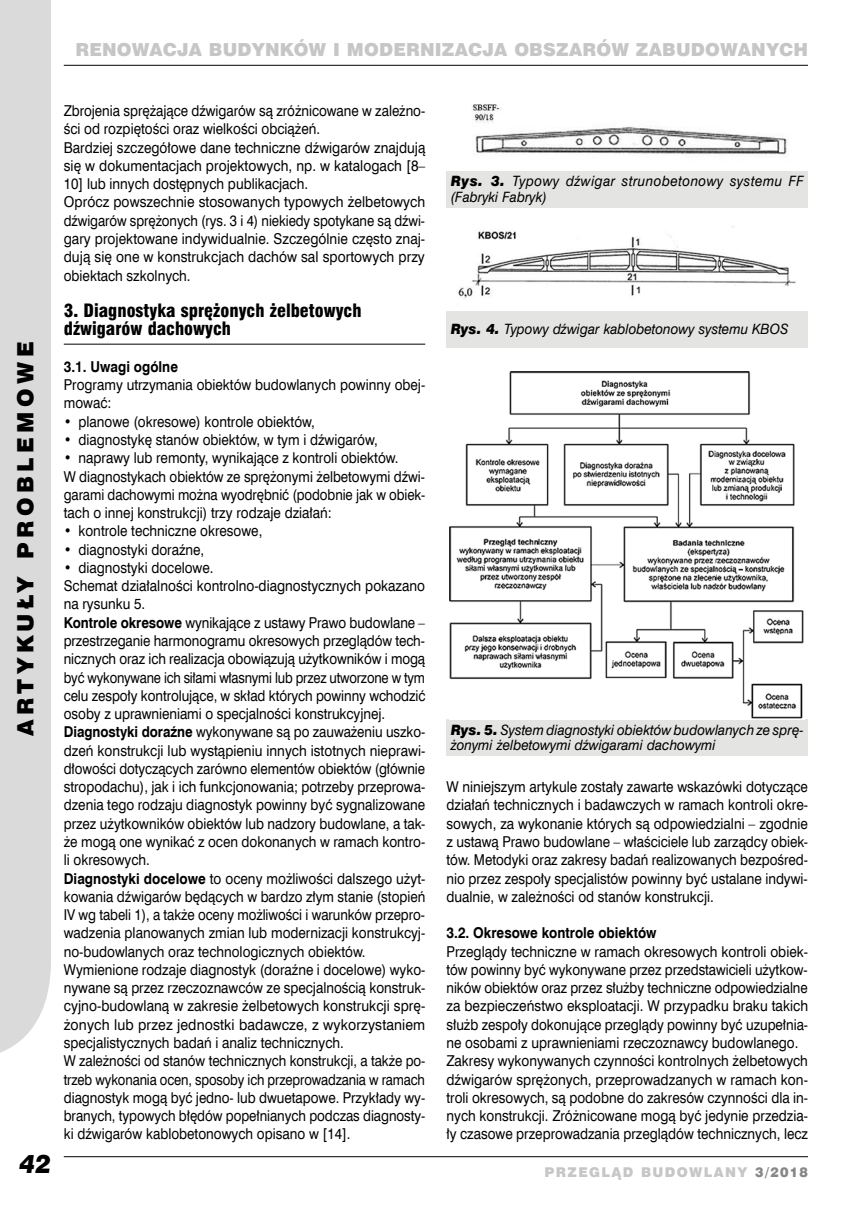
<style>
.page{position:relative;width:859px;height:1212px;background:#fff}
.page>*{position:absolute;margin:0;border:0;box-sizing:border-box;transform-origin:0 0}
.t1{font:italic 25.5px "Swis 721 Blk EU";color:#000;scale:.95 1}
.t2{font:22.5px "Swis 721 Blk EU";letter-spacing:.2em;color:#000}
.t3{font:18px/18.3px "Swis 721 Blk Cn EU";color:#000}
.t4{font:18px "Swis 721 Blk EU";letter-spacing:.01em;color:#c6c6c6}
.t5{font:15px/18.3px "Swis 721 EU Normal";color:#000;scale:.9 1}
.t6{font:15px/18.3px "Swis 721 EU Normal";color:#000;scale:.89 1}
.t7{font:15px "Swis 721 EU Bold";color:#000;scale:.9 1}
.t8{font:14.25px/15.8px "Swis 721 EU Italic";color:#000;scale:.95 1}
.t9{font:14.25px/15.8px "Swis 721 EU Italic";letter-spacing:.035em;color:#000;scale:.95 1}
.t10{font:13.5px "Swis 721 Blk EU";letter-spacing:.1em;color:#c6c6c6}
.s1{font-family:"Swis 721 EU Bold"}
.s2{font-family:"Swis 721 EU Italic"}
.s3{font-family:"Swis 721 Blk EU";font-style:italic}
.s4{color:#878787}
</style>
<div class="page">
<div style="left:0;top:0;width:51px;height:1053px;background:#dadada"></div>
<hr style="left:64px;top:1156px;width:744px;height:1px;background:#000">
<hr style="left:64px;top:65px;width:744px;height:1px;background:#000">
<hr style="left:64px;top:344px;width:361px;height:1px;background:#000">
<div style="left:446px;top:171px;width:362px;height:36px;background:#e4e4e3"></div>
<div style="left:446px;top:311px;width:362px;height:36px;background:#e4e4e3"></div>
<div style="left:446px;top:719px;width:362px;height:37px;background:#e4e4e3"></div>
<img style="left:472px;top:104px;width:315px;height:51px">
<img style="left:457px;top:226px;width:339px;height:80px">
<img style="left:449px;top:372px;width:355px;height:347px">
<p class="t4" style="left:75px;top:38px;width:30px">RENOWA</p>
<p class="t4" style="left:163px;top:38px;width:216px">CJA BUDYNKÓW I MODE</p>
<p class="t4" style="left:406px;top:38px;width:208px">RNIZACJA OBSZARÓW</p>
<p class="t4" style="left:636px;top:38px;width:16px">ZABUDOWANY</p>
<p class="t4" style="left:779px;top:38px;width:30px">CH</p>
<h2 class="t2" style="left:11px;top:736px;width:395px;rotate:-90deg">ARTYKUŁY PROBLEMOWE</h2>
<h1 class="t1" style="left:19px;top:1147px;width:35px">42</h1>
<p class="t6" style="left:64px;top:102px;width:408px">Zbrojenia sprężające dźwigarów są zróżnicowane w zależno&shy;ści od rozpiętości oraz wielkości obciążeń.<br>Bardziej szczegółowe dane techniczne dźwigarów znajdują się w dokumentacjach projektowych, np. w katalogach [8– 10] lub innych dostępnych publikacjach.<br>Oprócz powszechnie stosowanych typowych żelbetowych dźwigarów sprężonych (rys. 3 i 4) niekiedy spotykane są dźwi&shy;gary projektowane indywidualnie. Szczególnie często znaj&shy;dują się one w konstrukcjach dachów sal sportowych przy obiektach szkolnych.</p>
<p class="t3" style="left:64px;top:302px;width:299px">3. Diagnostyka sprężonych żelbetowych dźwigarów dachowych</p>
<p class="t7" style="left:64px;top:357px;width:128px">3.1. Uwagi ogólne</p>
<p class="t5" style="left:64px;top:376px;width:403px">Programy utrzymania obiektów budowlanych powinny obej&shy;mować:</p>
<p class="t5" style="left:64px;top:413px;width:280px">• planowe (okresowe) kontrole obiektów,</p>
<p class="t5" style="left:64px;top:431px;width:350px">• diagnostykę stanów obiektów, w tym i dźwigarów,</p>
<p class="t5" style="left:64px;top:449px;width:403px">• naprawy lub remonty, wynikające z kontroli obiektów.<br>W diagnostykach obiektów ze sprężonymi żelbetowymi dźwi&shy;garami dachowymi można wyodrębnić (podobnie jak w obiek&shy;tach o innej konstrukcji) trzy rodzaje działań:</p>
<p class="t5" style="left:64px;top:522px;width:222px">• kontrole techniczne okresowe,</p>
<p class="t5" style="left:64px;top:541px;width:158px">• diagnostyki doraźne,</p>
<p class="t5" style="left:64px;top:559px;width:403px">• diagnostyki docelowe.<br>Schemat działalności kontrolno-diagnostycznych pokazano na rysunku 5.<br><span class="s1">Kontrole okresowe</span> wynikające z ustawy Prawo budowlane <span class="s2">– </span>przestrzeganie harmonogramu okresowych przeglądów tech&shy;nicznych oraz ich realizacja obowiązują użytkowników i mogą być wykonywane ich siłami własnymi lub przez utworzone w tym celu zespoły kontrolujące, w skład których powinny wchodzić osoby z uprawnieniami o specjalności konstrukcyjnej.<br><span class="s1">Diagnostyki doraźne</span> wykonywane są po zauważeniu uszko&shy;dzeń konstrukcji lub wystąpieniu innych istotnych nieprawi&shy;dłowości dotyczących zarówno elementów obiektów (głównie stropodachu), jak i ich funkcjonowania; potrzeby przeprowa&shy;dzenia tego rodzaju diagnostyk powinny być sygnalizowane przez użytkowników obiektów lub nadzory budowlane, a tak&shy;że mogą one wynikać z ocen dokonanych w ramach kontro&shy;li okresowych.<br><span class="s1">Diagnostyki docelowe</span> to oceny możliwości dalszego użyt&shy;kowania dźwigarów będących w bardzo złym stanie (stopień IV wg tabeli 1), a także oceny możliwości i warunków przepro&shy;wadzenia planowanych zmian lub modernizacji konstrukcyj&shy;no-budowlanych oraz technologicznych obiektów.<br>Wymienione rodzaje diagnostyk (doraźne i docelowe) wyko&shy;nywane są przez rzeczoznawców ze specjalnością konstruk&shy;cyjno-budowlaną w zakresie żelbetowych konstrukcji sprę&shy;żonych lub przez jednostki badawcze, z wykorzystaniem specjalistycznych badań i analiz technicznych.<br>W zależności od stanów technicznych konstrukcji, a także po&shy;trzeb wykonania ocen, sposoby ich przeprowadzania w ramach diagnostyk mogą być jedno- lub dwuetapowe. Przykłady wy&shy;branych, typowych błędów popełnianych podczas diagnosty&shy;ki dźwigarów kablobetonowych opisano w [14].</p>
<p class="t9" style="left:451px;top:174px;width:373px"><span class="s3">Rys. 3.</span> Typowy dźwigar strunobetonowy systemu FF (Fabryki Fabryk)</p>
<p class="t8" style="left:451px;top:322px;width:357px"><span class="s3">Rys. 4.</span> Typowy dźwigar kablobetonowy systemu KBOS</p>
<p class="t8" style="left:451px;top:722px;width:373px"><span class="s3">Rys. 5.</span> System diagnostyki obiektów budowlanych ze sprę&shy;żonymi żelbetowymi dźwigarami dachowymi</p>
<p class="t5" style="left:446px;top:778px;width:403px;text-align:justify">W niniejszym artykule zostały zawarte wskazówki dotyczące działań technicznych i badawczych w ramach kontroli okre&shy;sowych, za wykonanie których są odpowiedzialni – zgodnie z ustawą Prawo budowlane – właściciele lub zarządcy obiek&shy;tów. Metodyki oraz zakresy badań realizowanych bezpośred&shy;nio przez zespoły specjalistów powinny być ustalane indywi&shy;dualnie, w zależności od stanów konstrukcji.</p>
<p class="t7" style="left:446px;top:924px;width:235px">3.2. Okresowe kontrole obiektów</p>
<p class="t5" style="left:446px;top:942px;width:403px">Przeglądy techniczne w ramach okresowych kontroli obiek&shy;tów powinny być wykonywane przez przedstawicieli użytkow&shy;ników obiektów oraz przez służby techniczne odpowiedzialne za bezpieczeństwo eksploatacji. W przypadku braku takich służb zespoły dokonujące przeglądy powinny być uzupełnia&shy;ne osobami z uprawnieniami rzeczoznawcy budowlanego.<br>Zakresy wykonywanych czynności kontrolnych żelbetowych dźwigarów sprężonych, przeprowadzanych w ramach kon&shy;troli okresowych, są podobne do zakresów czynności dla in&shy;nych konstrukcji. Zróżnicowane mogą być jedynie przedzia&shy;ły czasowe przeprowadzania przeglądów technicznych, lecz</p>
<p class="t10" style="left:545px;top:1163px;width:265px">PRZEGLĄD BUDOWLANY <span class="s4">3/2018</span></p>
</div>
